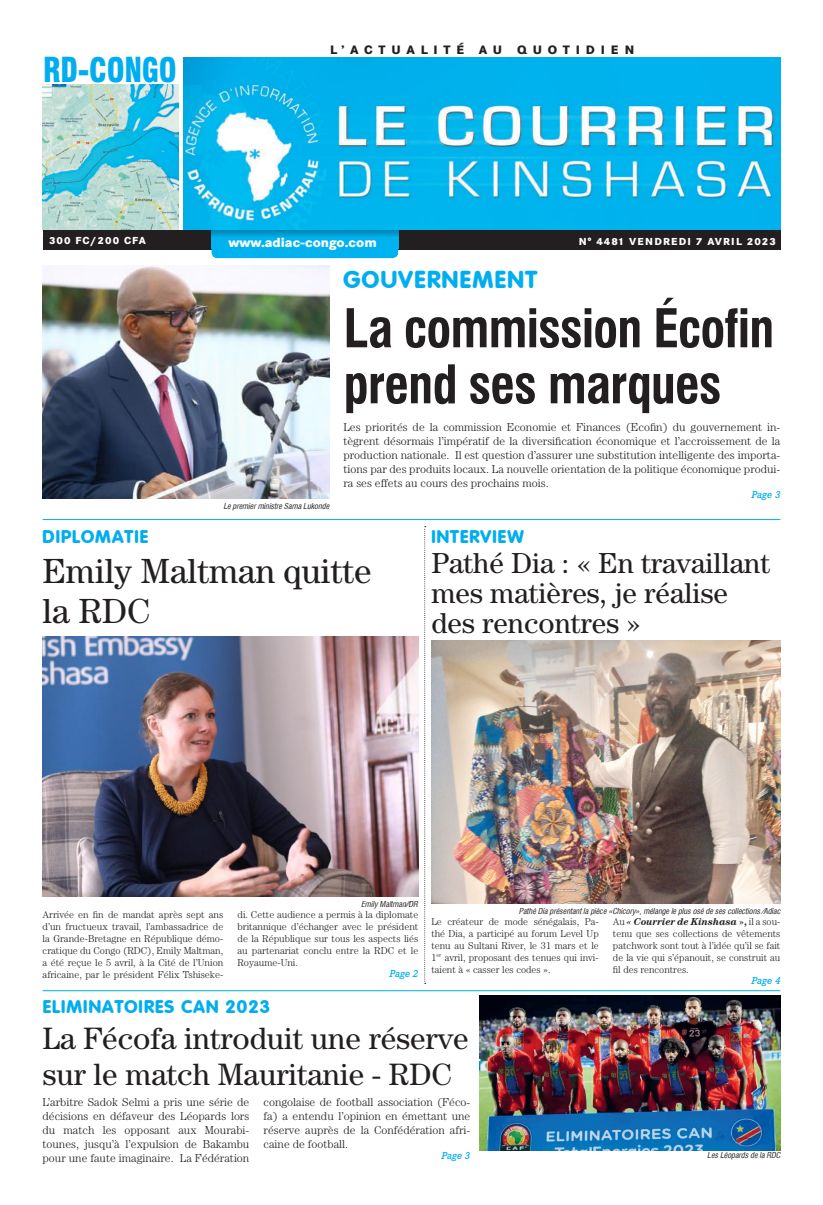
<style>
.page{position:relative;width:823px;height:1205px;background:#fff}
.page>*{position:absolute;margin:0;border:0;box-sizing:border-box;transform-origin:0 0}
.t1{font:700 52px/56px "Corporate Condensed";letter-spacing:-.02em;color:#231f20}
.t2{font:35px/40px "Century";color:#231f20}
.t3{font:900 33px "Corporate Condensed";letter-spacing:-.01em;color:#00aeef;scale:.91 1}
.t4{font:31px/36px "Century";color:#231f20}
.t5{font:29px/30px "Century";color:#231f20}
.t6{font:800 24px "Corporate Rounded";letter-spacing:.06em;color:#00aeef}
.t7{font:800 18px "Corporate Rounded";letter-spacing:.06em;color:#00aeef}
.t8{font:800 13px "Corporate SBQ";color:#fff}
.t9{font:800 12px "Corporate SBQ";letter-spacing:.485em;color:#231f20}
.t10{font:300 11.5px/13.8px "Century";color:#231f20;text-align:justify}
.t11{font:300 10px/12px "Century";color:#231f20;text-align:justify}
.t12{font:800 10px "Corporate SBQ";letter-spacing:.1em;color:#fff}
.t13{font:italic 500 10px "Corporate EBQ";color:#00aeef}
.t14{font:italic 8px "Corporate Condensed";color:#231f20}
.s1{font-weight:700;font-style:italic}
.s2{font-weight:700}
</style>
<div class="page">
<div style="left:43px;top:230px;width:737px;height:20px;background:#231f20"></div>
<div style="left:211px;top:248px;width:187px;height:10px;background:#00b3ef"></div>
<svg style="left:211px;top:230px;width:187px;height:18px;background:#00a7e0"></svg>
<img style="left:43px;top:84px;width:136px;height:145px">
<img style="left:184px;top:57px;width:596px;height:173px">
<img style="left:43px;top:266px;width:286px;height:232px">
<hr style="left:43px;top:519px;width:737px;height:1px;background:#00aeef">
<img style="left:43px;top:637px;width:375px;height:260px">
<hr style="left:43px;top:990px;width:737px;height:1px;background:#00aeef">
<svg style="left:424px;top:526px;width:1px;height:458px"></svg>
<img style="left:431px;top:641px;width:349px;height:262px">
<img style="left:479px;top:996px;width:301px;height:154px">
<h3 class="t3" style="left:43px;top:50px;width:148px">RD-CONGO</h3>
<p class="t9" style="left:330px;top:42px;width:305px">L’ACTUALITÉ AU QUOTIDIEN</p>
<p class="t12" style="left:43px;top:234px;width:105px"><sup>55</sup>300 FC/200 CFA</p>
<h3 class="t8" style="left:228px;top:234px;width:150px">www.adiac-congo.com</h3>
<p class="t12" style="left:578px;top:235px;width:198px">N° 4481 VENDREDI 7 AVRIL 2023</p>
<p class="t14" style="left:223px;top:501px;width:107px">Le premier ministre Sama Lukonde</p>
<h3 class="t6" style="left:343px;top:266px;width:195px">GOUVERNEMENT</h3>
<h1 class="t1" style="left:343px;top:300px;width:432px">La commission Écofin prend ses marques</h1>
<p class="t10" style="left:343px;top:420px;width:438px">Les priorités de la commission Economie et Finances (Ecofin) du gouvernement in&shy;tègrent désormais l’impératif de la diversification économique et l’accroissement de la production nationale. Il est question d’assurer une substitution intelligente des importa&shy;tions par des produits locaux. La nouvelle orientation de la politique économique produi&shy;ra ses effets au cours des prochains mois.</p>
<p class="t13" style="left:751px;top:488px;width:30px">Page 3</p>
<h3 class="t7" style="left:43px;top:526px;width:107px">DIPLOMATIE</h3>
<h2 class="t2" style="left:43px;top:550px;width:330px">Emily Maltman quitte la RDC</h2>
<h3 class="t7" style="left:431px;top:526px;width:94px">INTERVIEW</h3>
<h3 class="t5" style="left:431px;top:547px;width:340px">Pathé Dia : « En travaillant mes matières, je réalise des rencontres »</h3>
<p class="t14" style="left:361px;top:899px;width:58px">Emily Maltman//DR</p>
<p class="t11" style="left:43px;top:908px;width:182px">Arrivée en fin de mandat après sept ans d’un fructueux travail, l’ambassadrice de la Grande-Bretagne en République démo&shy;cratique du Congo (RDC), Emily Maltman, a été reçue le 5 avril, à la Cité de l’Union africaine, par le président Félix Tshiseke-</p>
<p class="t11" style="left:237px;top:908px;width:182px">di. Cette audience a permis à la diplomate britannique d’échanger avec le président de la République sur tous les aspects liés au partenariat conclu entre la RDC et le Royaume-Uni.</p>
<p class="t13" style="left:389px;top:968px;width:30px">Page 2</p>
<p class="t14" style="left:518px;top:906px;width:263px">Pathé Dia présentant la pièce «Chicory», mélange le plus osé de ses collections /Adiac</p>
<p class="t11" style="left:431px;top:915px;width:169px">Le créateur de mode sénégalais, Pa&shy;thé Dia, a participé au forum Level Up tenu au Sultani River, le 31 mars et le 1<sup>er</sup> avril, proposant des tenues qui invi&shy;taient à « casser les codes ».</p>
<p class="t11" style="left:612px;top:915px;width:169px">Au <span class="s1">« Courrier de Kinshasa</span> <span class="s2">»,</span> il a sou&shy;tenu que ses collections de vêtements patchwork sont tout à l’idée qu’il se fait de la vie qui s’épanouit, se construit au fil des rencontres.</p>
<p class="t13" style="left:751px;top:974px;width:30px">Page 4</p>
<h3 class="t7" style="left:43px;top:996px;width:229px">ELIMINATOIRES CAN 2023</h3>
<h3 class="t4" style="left:43px;top:1020px;width:427px">La Fécofa introduit une réserve sur le match Mauritanie - RDC</h3>
<p class="t10" style="left:43px;top:1095px;width:208px">L’arbitre Sadok Selmi a pris une série de décisions en défaveur des Léopards lors du match les opposant aux Mourabi&shy;tounes, jusqu’à l’expulsion de Bakambu pour une faute imaginaire. La Fédération</p>
<p class="t10" style="left:263px;top:1095px;width:208px">congolaise de football association (Féco&shy;fa) a entendu l’opinion en émettant une réserve auprès de la Confédération afri&shy;caine de football.</p>
<p class="t13" style="left:441px;top:1149px;width:30px">Page 3</p>
<p class="t14" style="left:706px;top:1150px;width:75px">Les Léopards de la RDC</p>
</div>
